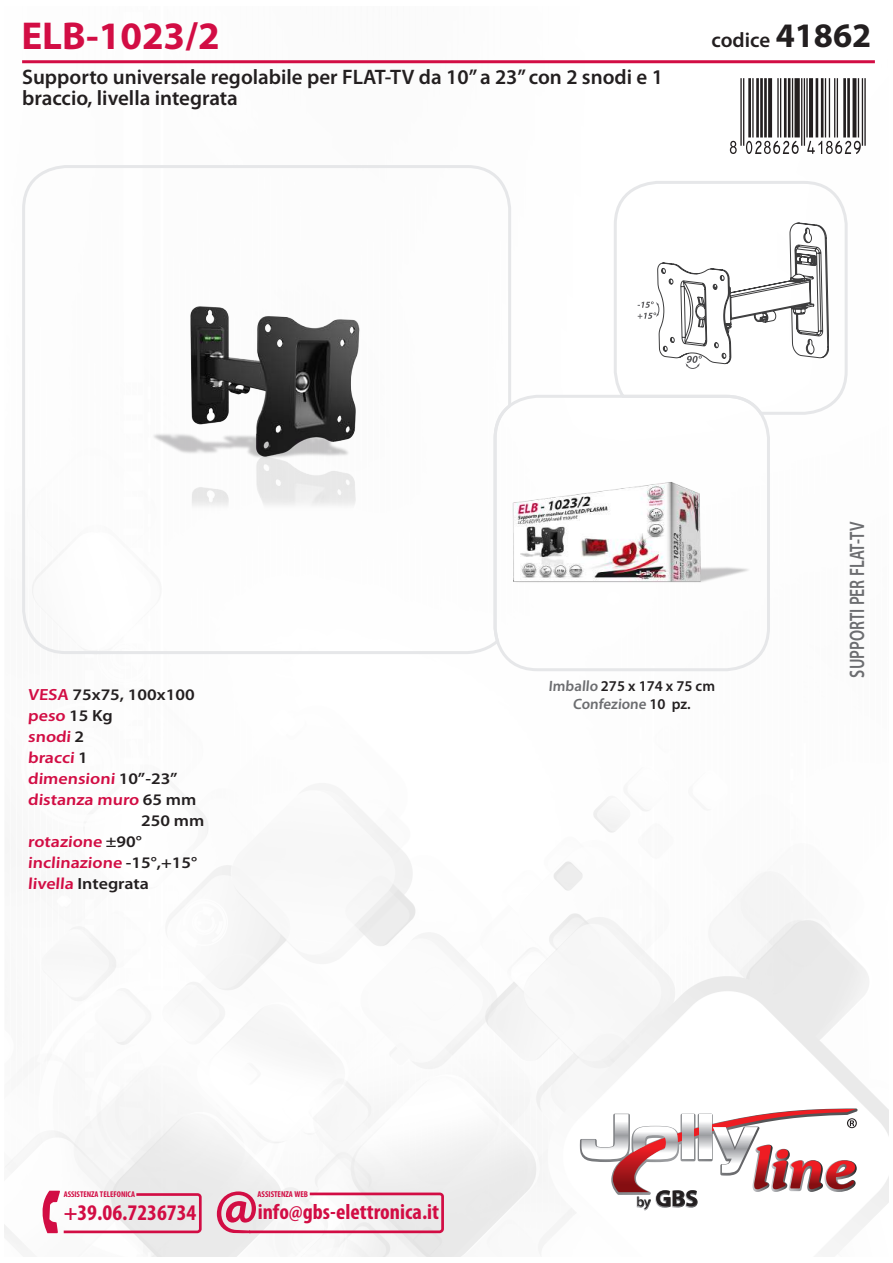
<style>
.page{position:relative;width:893px;height:1263px;background:#fff}
.page>*{position:absolute;margin:0;border:0;box-sizing:border-box;transform-origin:0 0}
.t1{font:700 39px "Myriad Pro";color:#d20d44}
.t2{font:700 condensed 22.35px "Myriad Pro";color:#d20d44}
.t3{font:700 condensed 21.75px "Myriad Pro";color:#d20d44}
.t4{font:600 21px/21px "Myriad Pro";color:#231f20}
.t5{font:600 21px "Myriad Pro";color:#6c6d70;scale:.75 1}
.t6{font:600 16.2px "Myriad Pro";color:#d20d44;scale:1.11 1}
.t7{font:600 16.2px "Myriad Pro";color:#231f20;scale:1.11 1}
.t8{font:600 15px/18px "Myriad Pro";color:#6c6d70;text-align:center}
.t9{font:700 condensed 8.55px "Myriad Pro";color:#d20d44}
.t10{font:700 condensed 8.4px "Myriad Pro";color:#d20d44}
.s1{font-weight:700;font-size:34.5px}
.s2{color:#d20d44}
.s3{color:#231f20}
</style>
<div class="page">
<svg style="left:580px;top:1108px;width:278px;height:102px"></svg>
<svg style="left:217px;top:1191px;width:227px;height:42px"></svg>
<svg style="left:38px;top:1191px;width:164px;height:42px"></svg>
<svg style="left:21px;top:164px;width:493px;height:492px"></svg>
<svg style="left:612px;top:181px;width:236px;height:235px"></svg>
<hr style="left:22px;top:60px;width:853px;height:3px;background:#d20d44">
<img style="left:508px;top:479px;width:242px;height:108px">
<div style="left:494px;top:395px;width:276px;height:276px;border:3px solid #e6e7e9;border-radius:43px"></div>
<h1 class="t1" style="left:21px;top:10px;width:200px">ELB-1023/2</h1>
<p class="t4" style="left:22px;top:66px;width:642px">Supporto universale regolabile per FLAT-TV da 10” a 23” con 2 snodi e 1 braccio, livella integrata</p>
<p class="t4" style="left:711px;top:29px;width:161px">codice <span class="s1">41862</span></p>
<p class="t5" style="left:844px;top:677px;width:209px;rotate:-90deg">SUPPORTI PER FLAT-TV</p>
<p class="t7" style="left:28px;top:684px;width:152px"><span class="s2">VESA</span> 75x75, 100x100</p>
<p class="t6" style="left:28px;top:705px;width:78px">peso <span class="s3">15 Kg</span></p>
<p class="t6" style="left:28px;top:726px;width:52px">snodi <span class="s3">2</span></p>
<p class="t6" style="left:28px;top:747px;width:55px">bracci <span class="s3">1</span></p>
<p class="t6" style="left:28px;top:768px;width:136px">dimensioni <span class="s3">10”-23”</span></p>
<p class="t6" style="left:28px;top:789px;width:153px">distanza muro <span class="s3">65 mm</span></p>
<p class="t7" style="left:141px;top:810px;width:58px">250 mm</p>
<p class="t6" style="left:28px;top:831px;width:104px">rotazione <span class="s3">±90°</span></p>
<p class="t6" style="left:28px;top:852px;width:154px">inclinazione <span class="s3">-15°,+15°</span></p>
<p class="t7" style="left:28px;top:873px;width:111px"><span class="s2">livella</span> Integrata</p>
<p class="t8" style="left:548px;top:676px;width:168px">Imballo<span class="s3">275 x 174 x 75 cm<br></span>Confezione <span class="s3">10 pz.</span></p>
<p class="t10" style="left:64px;top:1189px;width:73px">ASSISTENZA TELEFONICA</p>
<p class="t2" style="left:64px;top:1198px;width:134px">+39.06.7236734</p>
<p class="t9" style="left:258px;top:1188px;width:52px">ASSISTENZA WEB</p>
<p class="t3" style="left:258px;top:1198px;width:183px">info@gbs-elettronica.it</p>
</div>
